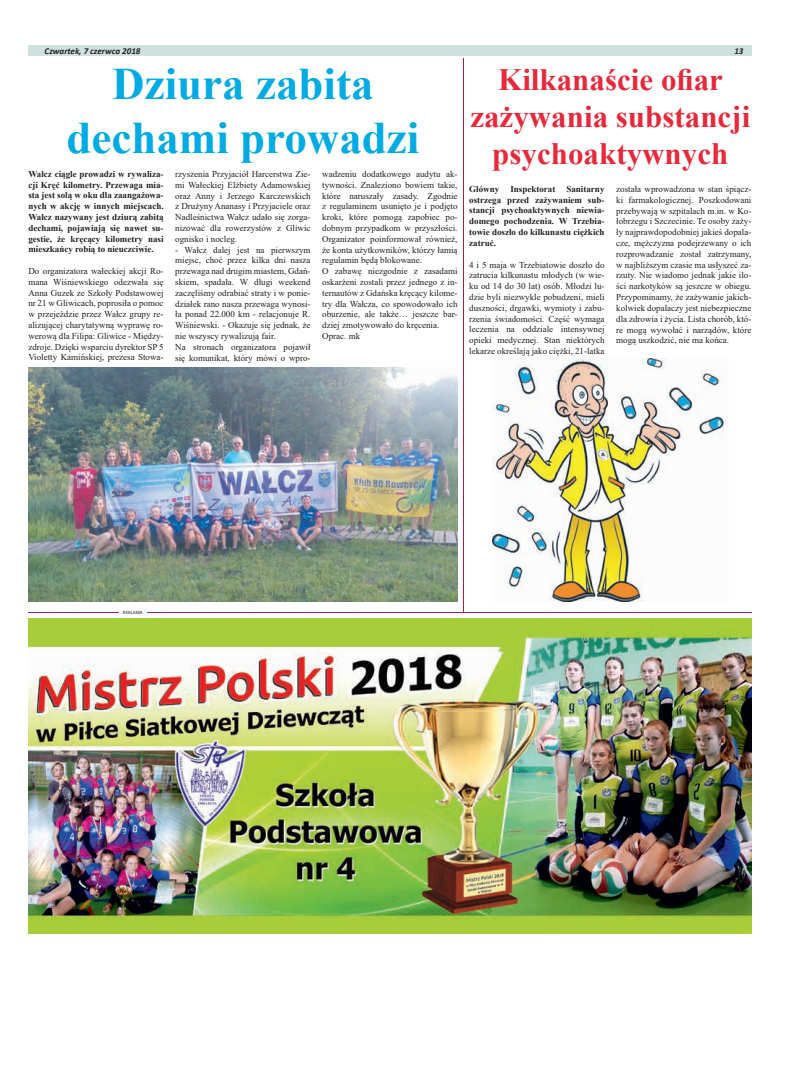
<style>
.page{position:relative;width:794px;height:1092px;background:#fff}
.page>*{position:absolute;margin:0;border:0;box-sizing:border-box;transform-origin:0 0}
.t1{font:700 45px/54px "Times New Roman";color:#00aae3;text-align:center}
.t2{font:700 31px/37.2px "Times New Roman";color:#e8293b;text-align:center}
.t3{font:9px/10.8px "Times New Roman";color:#231f20;text-align:justify}
.t4{font:700 9px/10.8px "Times New Roman";color:#231f20;text-align:justify}
.t5{font:italic 700 9px "Calibri";color:#231f20}
.t6{font:5px "Calibri";color:#231f20}
</style>
<div class="page">
<div style="left:28px;top:45px;width:723px;height:11px;background:#cfe1df"></div>
<img style="left:28px;top:367px;width:429px;height:234px">
<img style="left:28px;top:618px;width:723px;height:315px">
<hr style="left:28px;top:612px;width:723px;height:1px;background:#a02540">
<hr style="left:119px;top:610px;width:27px;height:4px;background:#fff">
<hr style="left:463px;top:59px;width:1px;height:554px;background:#a02540">
<img style="left:493px;top:358px;width:231px;height:243px">
<p class="t5" style="left:45px;top:44px;width:97px">Czwartek, 7 czerwca 2018</p>
<p class="t5" style="left:734px;top:44px;width:11px">13</p>
<h1 class="t1" style="left:66px;top:56px;width:354px">Dziura zabita dechami prowadzi</h1>
<p class="t4" style="left:28px;top:168px;width:137px">Wałcz ciągle prowadzi w rywaliza&shy;cji Kręć kilometry. Przewaga mia&shy;sta jest solą w oku dla zaangażowa&shy;nych w akcję w innych miejscach.<br>Wałcz nazywany jest dziurą zabitą dechami, pojawiają się nawet su&shy;gestie, że kręcący kilometry nasi mieszkańcy robią to nieuczciwie.</p>
<p class="t3" style="left:28px;top:265px;width:137px">Do organizatora wałeckiej akcji Ro&shy;mana Wiśniewskiego odezwała się Anna Guzek ze Szkoły Podstawowej nr 21 w Gliwicach, poprosiła o pomoc w przejeździe przez Wałcz grupy re&shy;alizującej charytatywną wyprawę ro&shy;werową dla Filipa: Gliwice - Między&shy;zdroje. Dzięki wsparciu dyrektor SP 5<br>Violetty Kamińskiej, prezesa Stowa-</p>
<h2 class="t2" style="left:470px;top:60px;width:281px">Kilkanaście ofiar zażywania substancji psychoaktywnych</h2>
<p class="t4" style="left:469px;top:183px;width:137px">Główny Inspektorat Sanitarny ostrzega przed zażywaniem sub&shy;stancji psychoaktywnych niewia&shy;domego pochodzenia. W Trzebia&shy;towie doszło do kilkunastu ciężkich zatruć.</p>
<p class="t3" style="left:469px;top:259px;width:137px">4 i 5 maja w Trzebiatowie doszło do zatrucia kilkunastu młodych (w wie&shy;ku od 14 do 30 lat) osób. Młodzi lu&shy;dzie byli niezwykle pobudzeni, mieli duszności, drgawki, wymioty i zabu&shy;rzenia świadomości. Część wymaga leczenia na oddziale intensywnej opieki medycznej. Stan niektórych lekarze określają jako ciężki, 21-latka</p>
<p class="t3" style="left:175px;top:168px;width:137px">rzyszenia Przyjaciół Harcerstwa Zie&shy;mi Wałeckiej Elżbiety Adamowskiej oraz Anny i Jerzego Karczewskich z Drużyny Ananasy i Przyjaciele oraz Nadleśnictwa Wałcz udało się zorga&shy;nizować dla rowerzystów z Gliwic ognisko i nocleg.</p>
<p class="t3" style="left:175px;top:244px;width:137px;text-align:left">- Wałcz dalej jest na pierwszym miejsc, choć przez kilka dni nasza przewaga nad drugim miastem, Gdań&shy;skiem, spadała. W długi weekend zaczęliśmy odrabiać straty i w ponie&shy;działek rano nasza przewaga wynosi&shy;ła ponad 22.000 km - relacjonuje R.<br>Wiśniewski. - Okazuje się jednak, że nie wszyscy rywalizują fair.<br>Na stronach organizatora pojawił się komunikat, który mówi o wpro-</p>
<p class="t3" style="left:322px;top:168px;width:137px;text-align:left">wadzeniu dodatkowego audytu ak&shy;tywności. Znaleziono bowiem takie, które naruszały zasady. Zgodnie z regulaminem usunięto je i podjęto kroki, które pomogą zapobiec po&shy;dobnym przypadkom w przyszłości.<br>Organizator poinformował również, że konta użytkowników, którzy łamią regulamin będą blokowane.<br>O zabawę niezgodnie z zasadami oskarżeni zostali przez jednego z in&shy;ternautów z Gdańska kręcący kilome&shy;try dla Wałcza, co spowodowało ich oburzenie, ale także… jeszcze bar&shy;dziej zmotywowało do kręcenia.<br>Oprac. mk</p>
<p class="t3" style="left:616px;top:183px;width:137px">została wprowadzona w stan śpiącz&shy;ki farmakologicznej. Poszkodowani przebywają w szpitalach m.in. w Ko&shy;łobrzegu i Szczecinie. Te osoby zaży&shy;ły najprawdopodobniej jakieś dopala&shy;cze, mężczyzna podejrzewany o ich rozprowadzanie został zatrzymany, w najbliższym czasie ma usłyszeć za&shy;rzuty. Nie wiadomo jednak jakie ilo&shy;ści narkotyków są jeszcze w obiegu.<br>Przypominamy, że zażywanie jakich&shy;kolwiek dopalaczy jest niebezpieczne dla zdrowia i życia. Lista chorób, któ&shy;re mogą wywołać i narządów, które mogą uszkodzić, nie ma końca.</p>
<p class="t6" style="left:123px;top:609px;width:21px">REKLAMA</p>
</div>
